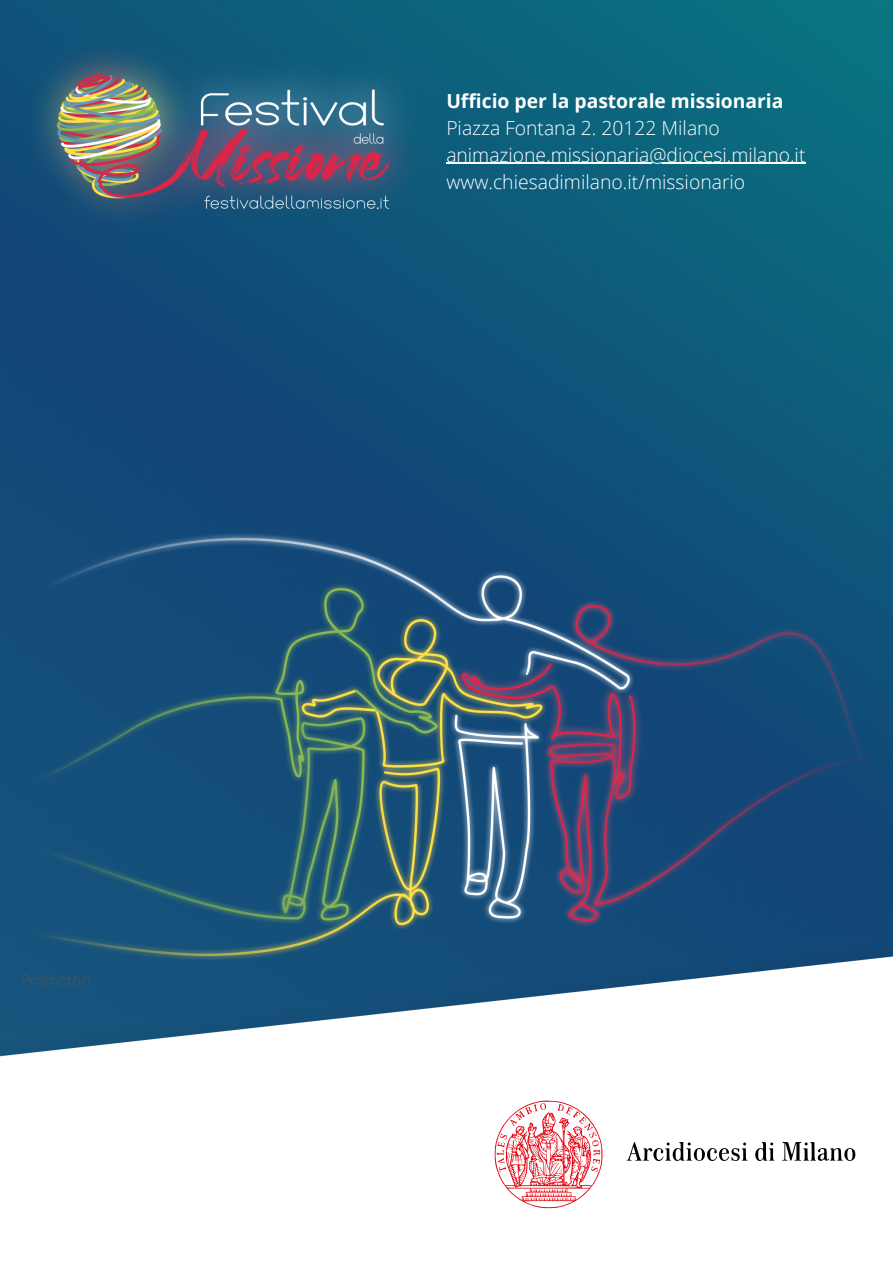
<style>
.page{position:relative;width:893px;height:1264px;background:#fff}
.page>*{position:absolute;margin:0;border:0;box-sizing:border-box;transform-origin:0 0}
.t1{font:300 19.35px/27px "Open Sans";color:#fefefd}
.t2{font:700 19.35px "Open Sans";color:#fefefd}
.t3{font:300 15.3px "Open Sans";color:#545454}
</style>
<div class="page">
<img style="left:0;top:0;width:892px;height:1209px">
<hr style="left:446px;top:163px;width:203px;height:1px;background:#fefefd">
<hr style="left:649px;top:163px;width:156px;height:1px;background:#fefefd">
<svg style="left:494px;top:1100px;width:108px;height:108px"></svg>
<svg style="left:625px;top:1141px;width:122px;height:22px"></svg>
<svg style="left:754px;top:1141px;width:21px;height:20px"></svg>
<svg style="left:781px;top:1141px;width:74px;height:20px"></svg>
<p class="t3" style="left:21px;top:970px;width:71px">Promotori</p>
<p class="t2" style="left:446px;top:87px;width:338px">Ufficio per la pastorale missionaria</p>
<p class="t1" style="left:446px;top:113px;width:360px">Piazza Fontana 2. 20122 Milano animazione.missionaria@diocesi.milano.it www.chiesadimilano.it/missionario</p>
</div>
